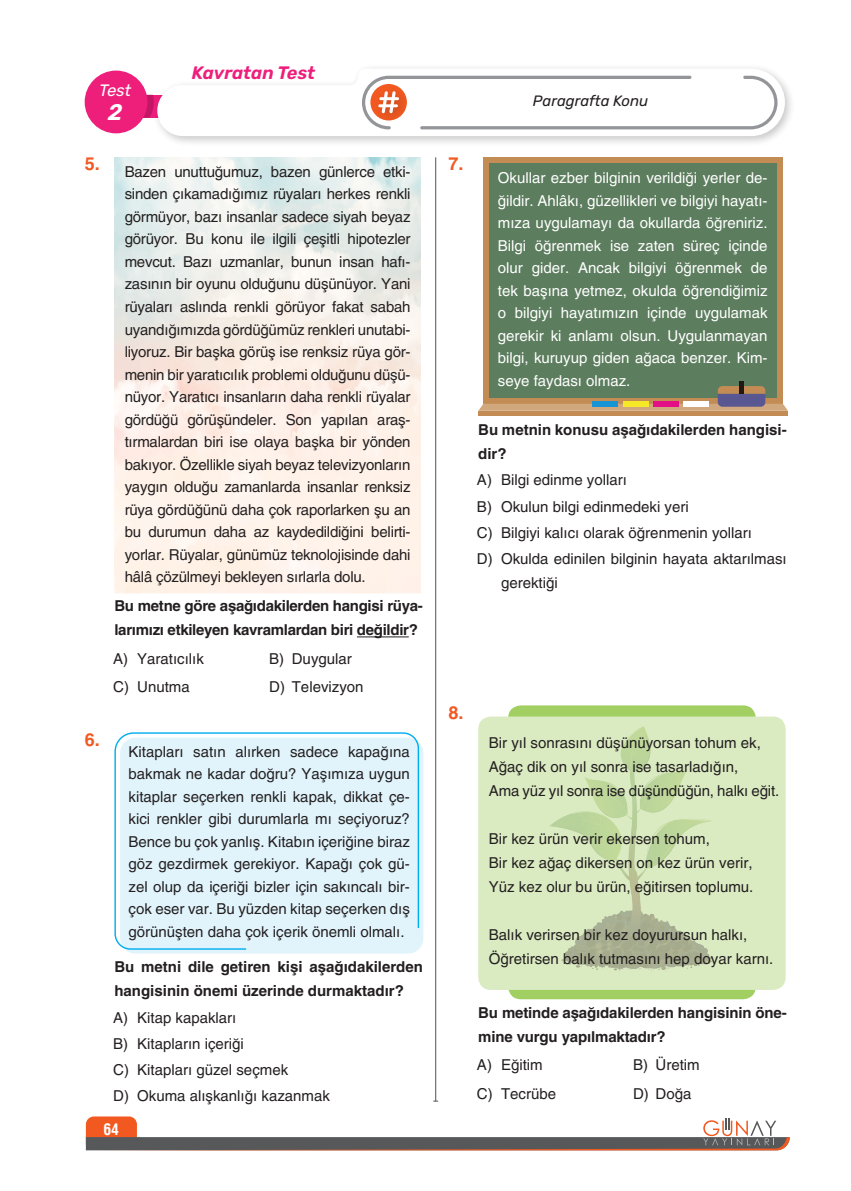
<style>
.page{position:relative;width:851px;height:1191px;background:#fff}
.page>*{position:absolute;margin:0;border:0;box-sizing:border-box;transform-origin:0 0}
.t1{font:italic 600 22.5px "Rubik";color:#fff}
.t2{font:italic 600 18px "Rubik";color:#ee1e7b}
.t3{font:700 18px "Helveticaaci";color:#f15921}
.t4{font:italic 16.5px "Rubik";color:#fff}
.t5{font:700 condensed 15.75px "Swiss 721 BT";color:#fff}
.kuutu_ici_metin{font:15px/22.5px "Helveticaaci";color:#231f20;text-align:justify}
.kuutu_ici_metin-2{font:15px/22.5px "Helveticaaci";color:#fff;text-align:justify}
.soru_bold{font:700 15px/24px "Helveticaaci";letter-spacing:-.01em;color:#231f20}
.alt_alta_siklar{font:15px/24px "Helveticaaci";color:#231f20}
.ikili_kısa{font:15px "Helveticaaci";color:#231f20}
.t6{font:italic 15px "Rubik";color:#231f20}
</style>
<div class="page">
<hr style="left:435px;top:157px;width:1px;height:944px;background:#57585a">
<svg style="left:86px;top:1116px;width:703px;height:34px"></svg>
<svg style="left:143px;top:95px;width:9px;height:23px"></svg>
<div style="left:85px;top:71px;width:62px;height:62px;background:#ee1e7b;border-radius:50%"></div>
<div style="left:152px;top:63px;width:644px;height:84px;background:#231f20;opacity:.25"></div>
<svg style="left:157px;top:69px;width:627px;height:67px"></svg>
<svg style="left:362px;top:76px;width:415px;height:53px"></svg>
<hr style="left:357px;top:636px;width:52px;height:1px;background:#231f20">
<svg style="left:125px;top:743px;width:298px;height:210px;background:#d6f0fb"></svg>
<div style="left:114px;top:732px;width:305px;height:217px;background:#e1f4fc"></div>
<div style="left:483px;top:157px;width:299px;height:247px;background:#c28c54"></div>
<div style="left:489px;top:163px;width:287px;height:235px;background:#5c7d5e"></div>
<hr style="left:478px;top:411px;width:309px;height:4px;background:#c28c54">
<svg style="left:478px;top:386px;width:309px;height:25px"></svg>
<hr style="left:739px;top:381px;width:4px;height:13px;background:#211714">
<div style="left:683px;top:401px;width:26px;height:6px;background:#fff"></div>
<div style="left:653px;top:401px;width:25px;height:6px;background:#e30f85"></div>
<div style="left:622px;top:401px;width:26px;height:6px;background:#f5e826"></div>
<div style="left:592px;top:401px;width:26px;height:6px;background:#1794d4"></div>
<div style="left:508px;top:705px;width:247px;height:294px;background:#a2cf62;border-radius:13px"></div>
<div style="left:478px;top:716px;width:307px;height:274px;background:#daeac1;border-radius:13px"></div>
<img style="left:550px;top:726px;width:164px;height:245px">
<p class="t4" style="left:99px;top:82px;width:33px">Test</p>
<p class="t1" style="left:108px;top:100px;width:16px">2</p>
<p class="t2" style="left:192px;top:63px;width:125px">Kavratan Test</p>
<p class="t3" style="left:85px;top:154px;width:17px">5.</p>
<p class="kuutu_ici_metin" style="left:125px;top:160px;width:287px">Bazen unuttuğumuz, bazen günlerce etki&shy;sinden çıkamadığımız rüyaları herkes renkli görmüyor, bazı insanlar sadece siyah beyaz görüyor. Bu konu ile ilgili çeşitli hipotezler mevcut. Bazı uzmanlar, bunun insan hafı&shy;zasının bir oyunu olduğunu düşünüyor. Yani rüyaları aslında renkli görüyor fakat sabah uyandığımızda gördüğümüz renkleri unutabi&shy;liyoruz. Bir başka görüş ise renksiz rüya gör&shy;menin bir yaratıcılık problemi olduğunu düşü&shy;nüyor. Yaratıcı insanların daha renkli rüyalar gördüğü görüşündeler. Son yapılan araş&shy;tırmalardan biri ise olaya başka bir yönden bakıyor. Özellikle siyah beyaz televizyonların yaygın olduğu zamanlarda insanlar renksiz rüya gördüğünü daha çok raporlarken şu an bu durumun daha az kaydedildiğini belirti&shy;yorlar. Rüyalar, günümüz teknolojisinde dahi hâlâ çözülmeyi bekleyen sırlarla dolu.</p>
<p class="soru_bold" style="left:114px;top:594px;width:310px">Bu metne göre aşağıdakilerden hangisi rüya&shy;larımızı etkileyen kavramlardan biri değildir?</p>
<p class="ikili_kısa" style="left:113px;top:649px;width:92px">A) Yaratıcılık</p>
<p class="ikili_kısa" style="left:269px;top:649px;width:84px">B) Duygular</p>
<p class="ikili_kısa" style="left:113px;top:678px;width:78px">C) Unutma</p>
<p class="ikili_kısa" style="left:269px;top:678px;width:96px">D) Televizyon</p>
<p class="t3" style="left:85px;top:729px;width:17px">6.</p>
<p class="kuutu_ici_metin" style="left:128px;top:740px;width:283px">Kitapları satın alırken sadece kapağına bakmak ne kadar doğru? Yaşımıza uygun kitaplar seçerken renkli kapak, dikkat çe&shy;kici renkler gibi durumlarla mı seçiyoruz?<br>Bence bu çok yanlış. Kitabın içeriğine biraz göz gezdirmek gerekiyor. Kapağı çok gü&shy;zel olup da içeriği bizler için sakıncalı bir&shy;çok eser var. Bu yüzden kitap seçerken dış görünüşten daha çok içerik önemli olmalı.</p>
<p class="soru_bold" style="left:114px;top:955px;width:310px">Bu metni dile getiren kişi aşağıdakilerden hangisinin önemi üzerinde durmaktadır?</p>
<p class="alt_alta_siklar" style="left:113px;top:1005px;width:125px">A) Kitap kapakları</p>
<p class="alt_alta_siklar" style="left:113px;top:1031px;width:132px">B) Kitapların içeriği</p>
<p class="alt_alta_siklar" style="left:113px;top:1057px;width:176px">C) Kitapları güzel seçmek</p>
<p class="alt_alta_siklar" style="left:113px;top:1083px;width:218px">D) Okuma alışkanlığı kazanmak</p>
<p class="t5" style="left:103px;top:1119px;width:17px">64</p>
<p class="t6" style="left:533px;top:93px;width:117px">Paragrafta Konu</p>
<p class="t3" style="left:448px;top:154px;width:17px">7.</p>
<p class="kuutu_ici_metin-2" style="left:497px;top:167px;width:271px">Okullar ezber bilginin verildiği yerler de&shy;ğildir. Ahlâkı, güzellikleri ve bilgiyi hayatı&shy;mıza uygulamayı da okullarda öğreniriz.<br>Bilgi öğrenmek ise zaten süreç içinde olur gider. Ancak bilgiyi öğrenmek de tek başına yetmez, okulda öğrendiğimiz o bilgiyi hayatımızın içinde uygulamak gerekir ki anlamı olsun. Uygulanmayan bilgi, kuruyup giden ağaca benzer. Kim&shy;seye faydası olmaz.</p>
<p class="soru_bold" style="left:478px;top:418px;width:310px">Bu metnin konusu aşağıdakilerden hangisi&shy;dir?</p>
<p class="alt_alta_siklar" style="left:477px;top:468px;width:151px">A) Bilgi edinme yolları</p>
<p class="alt_alta_siklar" style="left:477px;top:494px;width:213px">B) Okulun bilgi edinmedeki yeri</p>
<p class="alt_alta_siklar" style="left:477px;top:520px;width:276px">C) Bilgiyi kalıcı olarak öğrenmenin yolları</p>
<p class="alt_alta_siklar" style="left:501px;top:547px;width:287px;text-indent:-24px">D) Okulda edinilen bilginin hayata aktarılması gerektiği</p>
<p class="t3" style="left:448px;top:702px;width:17px">8.</p>
<p class="kuutu_ici_metin" style="left:489px;top:731px;width:273px">Bir yıl sonrasını düşünüyorsan tohum ek,</p>
<p class="kuutu_ici_metin" style="left:489px;top:755px;width:251px">Ağaç dik on yıl sonra ise tasarladığın,</p>
<p class="kuutu_ici_metin" style="left:489px;top:779px;width:292px">Ama yüz yıl sonra ise düşündüğün, halkı eğit.</p>
<p class="kuutu_ici_metin" style="left:489px;top:827px;width:222px">Bir kez ürün verir ekersen tohum,</p>
<p class="kuutu_ici_metin" style="left:489px;top:851px;width:265px">Bir kez ağaç dikersen on kez ürün verir,</p>
<p class="kuutu_ici_metin" style="left:489px;top:875px;width:266px">Yüz kez olur bu ürün, eğitirsen toplumu.</p>
<p class="kuutu_ici_metin" style="left:489px;top:923px;width:260px">Balık verirsen bir kez doyurursun halkı,</p>
<p class="kuutu_ici_metin" style="left:489px;top:947px;width:286px">Öğretirsen balık tutmasını hep doyar karnı.</p>
<p class="soru_bold" style="left:478px;top:1001px;width:310px">Bu metinde aşağıdakilerden hangisinin öne&shy;mine vurgu yapılmaktadır?</p>
<p class="ikili_kısa" style="left:477px;top:1056px;width:67px">A) Eğitim</p>
<p class="ikili_kısa" style="left:633px;top:1056px;width:68px">B) Üretim</p>
<p class="ikili_kısa" style="left:477px;top:1084px;width:81px">C) Tecrübe</p>
<p class="ikili_kısa" style="left:633px;top:1084px;width:60px">D) Doğa</p>
</div>
